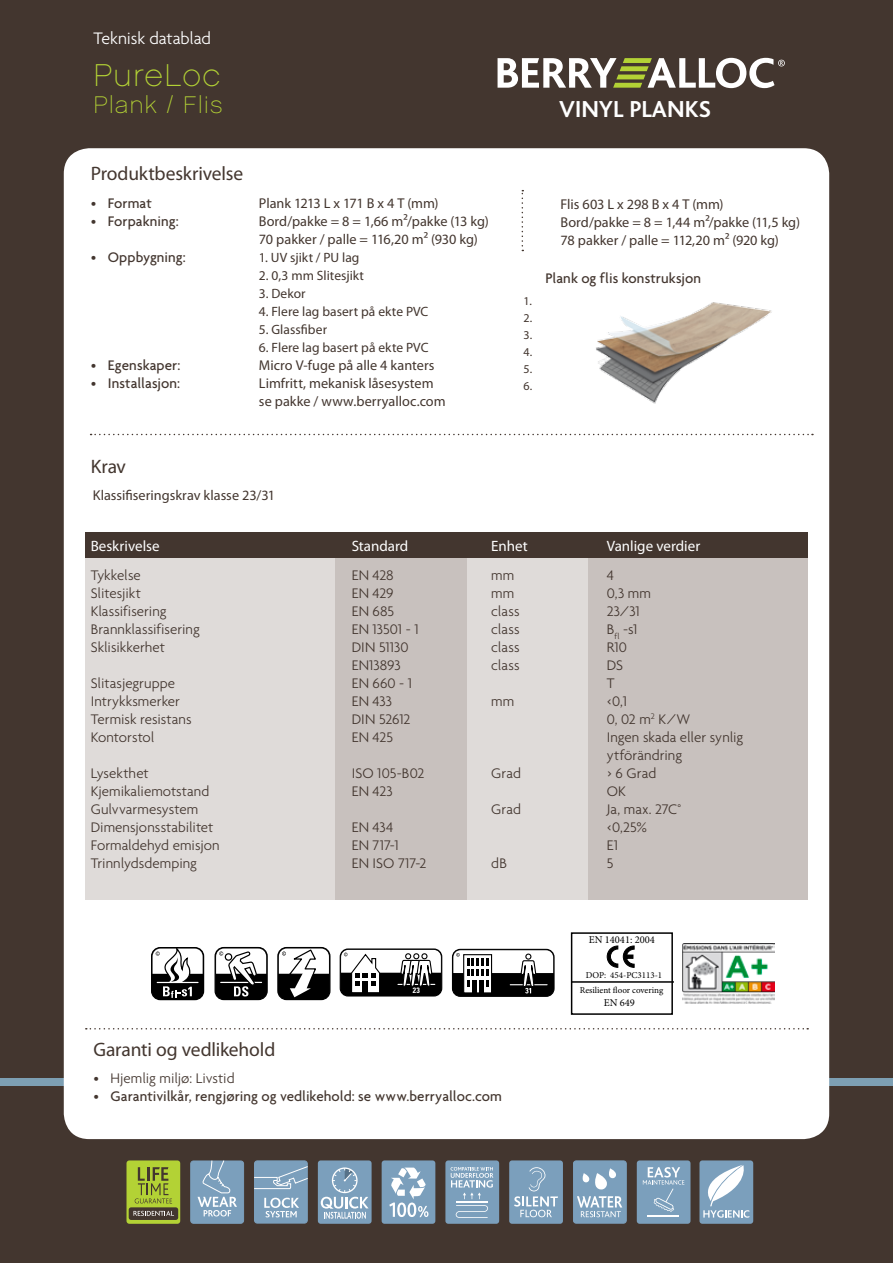
<style>
.page{position:relative;width:893px;height:1263px;background:#43362f}
.page>*{position:absolute;margin:0;border:0;box-sizing:border-box;transform-origin:0 0}
.t1{font:31.5px "Chalet Paris Nineteen Sixty";letter-spacing:.05em;color:#b3d235}
.t2{font:700 24.15px "Kl Bliss";color:#fff}
.t3{font:24px "Chalet Paris Nineteen Sixty";letter-spacing:.06em;color:#b3d235}
.t4{font:19.5px "Myriad Pro";letter-spacing:-.01em;color:#43362f}
.t5{font:300 18px "Agenda";letter-spacing:-.01em;color:#fff}
.t6{font:300 15px/18px "Agenda";color:#43362f}
.t7{font:500 15px "Agenda";letter-spacing:.005em;color:#43362f}
.t8{font:15px "Myriad Pro";color:#fff}
.t9{font:14.25px/18px "Myriad Pro";color:#43362f}
.t10{font:13.5px "Myriad Pro";letter-spacing:.005em;color:#43362f}
.t11{font:12px/17.1px "Myriad Pro";color:#43362f;text-align:justify}
.t12{font:10.5px "Minion Pro";color:#000}
.t13{font:9px/15.8px "Minion Pro";color:#000;text-align:center}
.t14{font:700 condensed 7.8px "Univers";color:#fff}
.s1{font-weight:300}
</style>
<div class="page">
<div style="left:0;top:1078px;width:893px;height:7px;background:#7d9fb3"></div>
<div style="left:64px;top:148px;width:765px;height:991px;background:#fff;border-radius:26px"></div>
<svg style="left:498px;top:58px;width:287px;height:30px"></svg>
<img style="left:596px;top:302px;width:176px;height:102px">
<svg style="left:126px;top:1160px;width:54px;height:64px"></svg>
<div style="left:190px;top:1160px;width:54px;height:64px;border:1px solid #7b9fbc;border-radius:3px"></div>
<svg style="left:191px;top:1160px;width:53px;height:63px;background:#88a8c1"></svg>
<svg style="left:254px;top:1161px;width:54px;height:62px;background:#8aa9c3"></svg>
<svg style="left:318px;top:1160px;width:54px;height:64px;background:#8caac2"></svg>
<svg style="left:382px;top:1160px;width:53px;height:64px;background:#93b0c7"></svg>
<svg style="left:445px;top:1160px;width:54px;height:64px;background:#8ba9c1"></svg>
<svg style="left:509px;top:1160px;width:54px;height:64px;background:#86a6bf"></svg>
<div style="left:573px;top:1160px;width:54px;height:63px;border:1px solid #7b9fbc;border-radius:3px"></div>
<svg style="left:573px;top:1161px;width:53px;height:62px;background:#90aec6"></svg>
<svg style="left:637px;top:1160px;width:53px;height:64px;background:#87a7c0"></svg>
<svg style="left:699px;top:1160px;width:54px;height:64px;background:#99b3c8"></svg>
<div style="left:340px;top:948px;width:102px;height:48px;border:1px solid #000;border-radius:8px"></div>
<svg style="left:341px;top:950px;width:100px;height:47px"></svg>
<div style="left:452px;top:949px;width:103px;height:48px;border:1px solid #000;border-radius:8px"></div>
<svg style="left:453px;top:950px;width:100px;height:47px"></svg>
<div style="left:151px;top:947px;width:53px;height:53px;border:1px solid #000;border-radius:9px"></div>
<svg style="left:153px;top:948px;width:50px;height:50px"></svg>
<div style="left:215px;top:947px;width:52px;height:52px;background:#000;border-radius:9px"></div>
<div style="left:215px;top:947px;width:53px;height:53px;border:1px solid #000;border-radius:9px"></div>
<svg style="left:216px;top:948px;width:50px;height:48px"></svg>
<div style="left:277px;top:947px;width:53px;height:53px;border:1px solid #000;border-radius:9px"></div>
<svg style="left:279px;top:947px;width:50px;height:50px"></svg>
<div style="left:571px;top:932px;width:102px;height:83px;border:2px solid #000"></div>
<svg style="left:607px;top:946px;width:27px;height:21px"></svg>
<hr style="left:572px;top:981px;width:102px;height:2px;background:#000">
<div style="left:85px;top:537px;width:723px;height:363px;background:#dfdbd9"></div>
<div style="left:335px;top:537px;width:132px;height:363px;background:#c8c1be"></div>
<div style="left:588px;top:537px;width:220px;height:363px;background:#c8c1be"></div>
<div style="left:85px;top:532px;width:723px;height:26px;background:#43362f"></div>
<img style="left:682px;top:944px;width:92px;height:60px">
<svg style="left:91px;top:434px;width:722px;height:1px"></svg>
<svg style="left:86px;top:1028px;width:722px;height:1px"></svg>
<svg style="left:522px;top:190px;width:1px;height:61px"></svg>
<p class="t5" style="left:94px;top:27px;width:119px">Teknisk datablad</p>
<h1 class="t1" style="left:94px;top:57px;width:128px">PureLoc</h1>
<h3 class="t3" style="left:94px;top:91px;width:130px">Plank / Flis</h3>
<h3 class="t4" style="left:91px;top:162px;width:154px">Produktbeskrivelse</h3>
<p class="t7" style="left:91px;top:194px;width:63px"><span class="s1">•</span> Format</p>
<p class="t7" style="left:91px;top:212px;width:89px"><span class="s1">•</span> Forpakning:</p>
<p class="t7" style="left:91px;top:248px;width:97px"><span class="s1">•</span> Oppbygning:</p>
<p class="t7" style="left:91px;top:356px;width:91px"><span class="s1">•</span> Egenskaper:</p>
<p class="t7" style="left:91px;top:374px;width:91px"><span class="s1">•</span> Installasjon:</p>
<p class="t9" style="left:259px;top:194px;width:231px">Plank 1213 L x 171 B x 4 T (mm)<br>Bord/pakke = 8 = 1,66 m²/pakke (13 kg)<br>70 pakker / palle = 116,20 m² (930 kg)</p>
<p class="t10" style="left:259px;top:249px;width:102px">1. UV sjikt / PU lag</p>
<p class="t10" style="left:259px;top:267px;width:107px">2. 0,3 mm Slitesjikt</p>
<p class="t10" style="left:259px;top:285px;width:48px">3. Dekor</p>
<p class="t10" style="left:259px;top:303px;width:171px">4. Flere lag basert på ekte PVC</p>
<p class="t10" style="left:259px;top:321px;width:70px">5. Glassfiber</p>
<p class="t10" style="left:259px;top:339px;width:171px">6. Flere lag basert på ekte PVC</p>
<p class="t9" style="left:259px;top:356px;width:188px">Micro V-fuge på alle 4 kanters<br>Limfritt, mekanisk låsesystem se pakke / www.berryalloc.com</p>
<h3 class="t4" style="left:91px;top:454px;width:37px">Krav</h3>
<p class="t9" style="left:93px;top:486px;width:184px">Klassifiseringskrav klasse 23/31</p>
<h2 class="t2" style="left:559px;top:96px;width:153px">VINYL PLANKS</h2>
<p class="t11" style="left:524px;top:292px;width:10px">1.<br>2.<br>3.<br>4.<br>5.<br>6.</p>
<p class="t9" style="left:561px;top:195px;width:241px">Flis 603 L x 298 B x 4 T (mm)<br>Bord/pakke = 8 = 1,44 m²/pakke (11,5 kg)<br>78 pakker / palle = 112,20 m² (920 kg)</p>
<p class="t7" style="left:545px;top:269px;width:157px">Plank og flis konstruksjon</p>
<p class="t8" style="left:91px;top:537px;width:70px">Beskrivelse</p>
<p class="t8" style="left:352px;top:537px;width:58px">Standard</p>
<p class="t8" style="left:491px;top:537px;width:38px">Enhet</p>
<p class="t8" style="left:607px;top:537px;width:95px">Vanlige verdier</p>
<p class="t6" style="left:91px;top:566px;width:52px">Tykkelse</p>
<p class="t6" style="left:352px;top:566px;width:44px">EN 428</p>
<p class="t6" style="left:491px;top:566px;width:25px">mm</p>
<p class="t6" style="left:607px;top:566px;width:9px">4</p>
<p class="t6" style="left:91px;top:584px;width:52px">Slitesjikt</p>
<p class="t6" style="left:352px;top:584px;width:43px">EN 429</p>
<p class="t6" style="left:491px;top:584px;width:25px">mm</p>
<p class="t6" style="left:607px;top:584px;width:46px">0,3 mm</p>
<p class="t6" style="left:91px;top:602px;width:77px">Klassifisering</p>
<p class="t6" style="left:352px;top:602px;width:44px">EN 685</p>
<p class="t6" style="left:491px;top:602px;width:30px">class</p>
<p class="t6" style="left:607px;top:602px;width:35px">23/31</p>
<p class="t6" style="left:91px;top:620px;width:111px">Brannklassifisering</p>
<p class="t6" style="left:352px;top:620px;width:68px">EN 13501 - 1</p>
<p class="t6" style="left:491px;top:620px;width:30px">class</p>
<p class="t6" style="left:607px;top:620px;width:32px">B<sub>fl</sub> -s1</p>
<p class="t6" style="left:91px;top:638px;width:76px">Sklisikkerhet</p>
<p class="t6" style="left:352px;top:638px;width:58px">DIN 51130</p>
<p class="t6" style="left:491px;top:638px;width:30px">class</p>
<p class="t6" style="left:607px;top:638px;width:22px">R10</p>
<p class="t6" style="left:352px;top:656px;width:51px">EN13893</p>
<p class="t6" style="left:491px;top:656px;width:30px">class</p>
<p class="t6" style="left:607px;top:656px;width:18px">DS</p>
<p class="t6" style="left:91px;top:674px;width:86px">Slitasjegruppe</p>
<p class="t6" style="left:352px;top:674px;width:62px">EN 660 - 1</p>
<p class="t6" style="left:607px;top:674px;width:9px">T</p>
<p class="t6" style="left:91px;top:692px;width:91px">Intrykksmerker</p>
<p class="t6" style="left:352px;top:692px;width:42px">EN 433</p>
<p class="t6" style="left:491px;top:692px;width:25px">mm</p>
<p class="t6" style="left:607px;top:692px;width:22px">&lt;0,1</p>
<p class="t6" style="left:91px;top:710px;width:103px">Termisk resistans</p>
<p class="t6" style="left:352px;top:710px;width:60px">DIN 52612</p>
<p class="t6" style="left:607px;top:710px;width:85px">0, 02 m<sup>2</sup> k/w</p>
<p class="t6" style="left:91px;top:728px;width:65px">Kontorstol</p>
<p class="t6" style="left:352px;top:728px;width:43px">EN 425</p>
<p class="t6" style="left:607px;top:728px;width:138px">Ingen skada eller synlig ytförändring</p>
<p class="t6" style="left:91px;top:764px;width:60px">Lysekthet</p>
<p class="t6" style="left:352px;top:764px;width:74px">ISO 105-B02</p>
<p class="t6" style="left:491px;top:764px;width:31px">Grad</p>
<p class="t6" style="left:607px;top:764px;width:51px">&gt; 6 Grad</p>
<p class="t6" style="left:91px;top:782px;width:120px">Kjemikaliemotstand</p>
<p class="t6" style="left:352px;top:782px;width:43px">EN 423</p>
<p class="t6" style="left:607px;top:782px;width:21px">OK</p>
<p class="t6" style="left:91px;top:800px;width:109px">Gulvvarmesystem</p>
<p class="t6" style="left:491px;top:800px;width:31px">Grad</p>
<p class="t6" style="left:607px;top:800px;width:76px">Ja, max. 27C°</p>
<p class="t6" style="left:91px;top:818px;width:124px">Dimensjonsstabilitet</p>
<p class="t6" style="left:352px;top:818px;width:43px">EN 434</p>
<p class="t6" style="left:607px;top:818px;width:42px">&lt;0,25%</p>
<p class="t6" style="left:91px;top:836px;width:130px">Formaldehyd emisjon</p>
<p class="t6" style="left:352px;top:836px;width:49px">EN 717-1</p>
<p class="t6" style="left:607px;top:836px;width:13px">E1</p>
<p class="t6" style="left:91px;top:854px;width:108px">Trinnlydsdemping</p>
<p class="t6" style="left:352px;top:854px;width:76px">EN ISO 717-2</p>
<p class="t6" style="left:491px;top:854px;width:17px">dB</p>
<p class="t6" style="left:607px;top:854px;width:8px">5</p>
<p class="t14" style="left:413px;top:985px;width:8px">23</p>
<h3 class="t4" style="left:94px;top:1038px;width:183px">Garanti og vedlikehold</h3>
<p class="t6" style="left:94px;top:1069px;width:143px">• Hjemlig miljø: Livstid</p>
<p class="t7" style="left:94px;top:1087px;width:410px"><span class="s1">•</span> Garantivilkår, rengjøring og vedlikehold: se www.berryalloc.com</p>
<p class="t12" style="left:589px;top:932px;width:68px">EN 14041: 2004</p>
<p class="t13" style="left:580px;top:967px;width:85px">DOP: 454-PC3113-1<br>Resilient floor covering</p>
<p class="t12" style="left:604px;top:995px;width:33px">EN 649</p>
</div>
